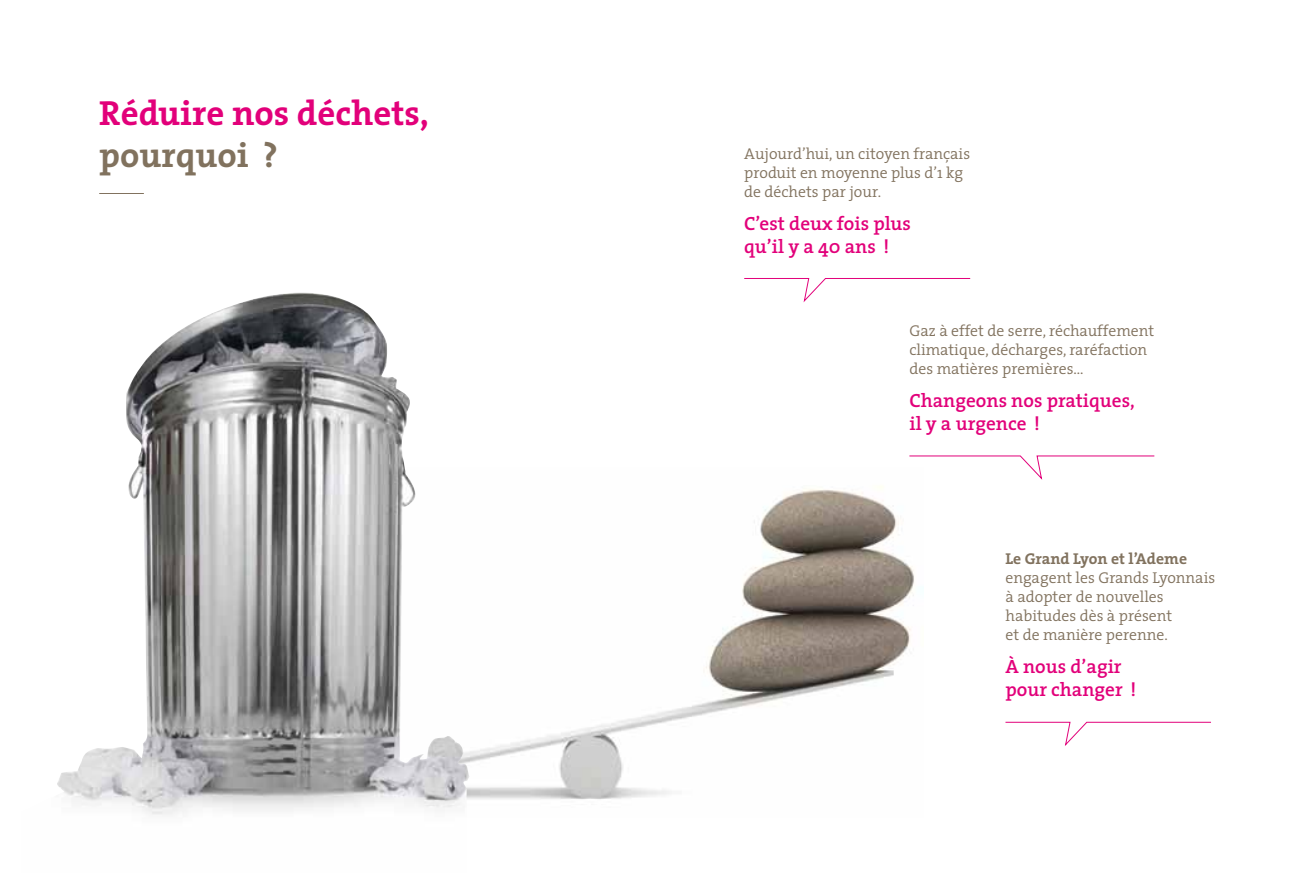
<style>
.page{position:relative;width:1290px;height:893px;background:#fff}
.page>*{position:absolute;margin:0;border:0;box-sizing:border-box;transform-origin:0 0}
.t1{font:700 35px "The Serif";color:#e2007a}
.t2{font:700 35px "The Serif";color:#81725e}
.t3{font:600 19.25px/23.1px "The Serif";color:#e2007a}
.t4{font:300 15.75px/18.9px "The Serif";color:#81725e}
.t5{font:700 15.75px "The Serif";color:#81725e}
</style>
<div class="page">
<img style="left:469px;top:486px;width:445px;height:313px">
<img style="left:57px;top:292px;width:412px;height:523px">
<svg style="left:744px;top:278px;width:227px;height:25px"></svg>
<svg style="left:909px;top:455px;width:246px;height:25px"></svg>
<svg style="left:1005px;top:721px;width:206px;height:25px"></svg>
<hr style="left:99px;top:193px;width:45px;height:1px;background:#81725e">
<h1 class="t1" style="left:99px;top:84px;width:331px">Réduire nos déchets,</h1>
<h1 class="t2" style="left:99px;top:126px;width:180px">pourquoi ?</h1>
<p class="t4" style="left:744px;top:144px;width:227px">Aujourd’hui, un citoyen français produit en moyenne plus d’1 kg de déchets par jour.</p>
<p class="t3" style="left:744px;top:212px;width:168px">C’est deux fois plus qu’il y a 40 ans !</p>
<p class="t4" style="left:909px;top:321px;width:246px">Gaz à effet de serre, réchauffement climatique, décharges, raréfaction des matières premières…</p>
<p class="t3" style="left:909px;top:388px;width:227px">Changeons nos pratiques, il y a urgence !</p>
<p class="t5" style="left:1005px;top:545px;width:183px">Le Grand Lyon et l’Ademe</p>
<p class="t4" style="left:1005px;top:568px;width:211px">engagent les Grands Lyonnais à adopter de nouvelles habitudes dès à présent<br>et de manière perenne.</p>
<p class="t3" style="left:1005px;top:654px;width:132px">À nous d’agir pour changer !</p>
</div>
